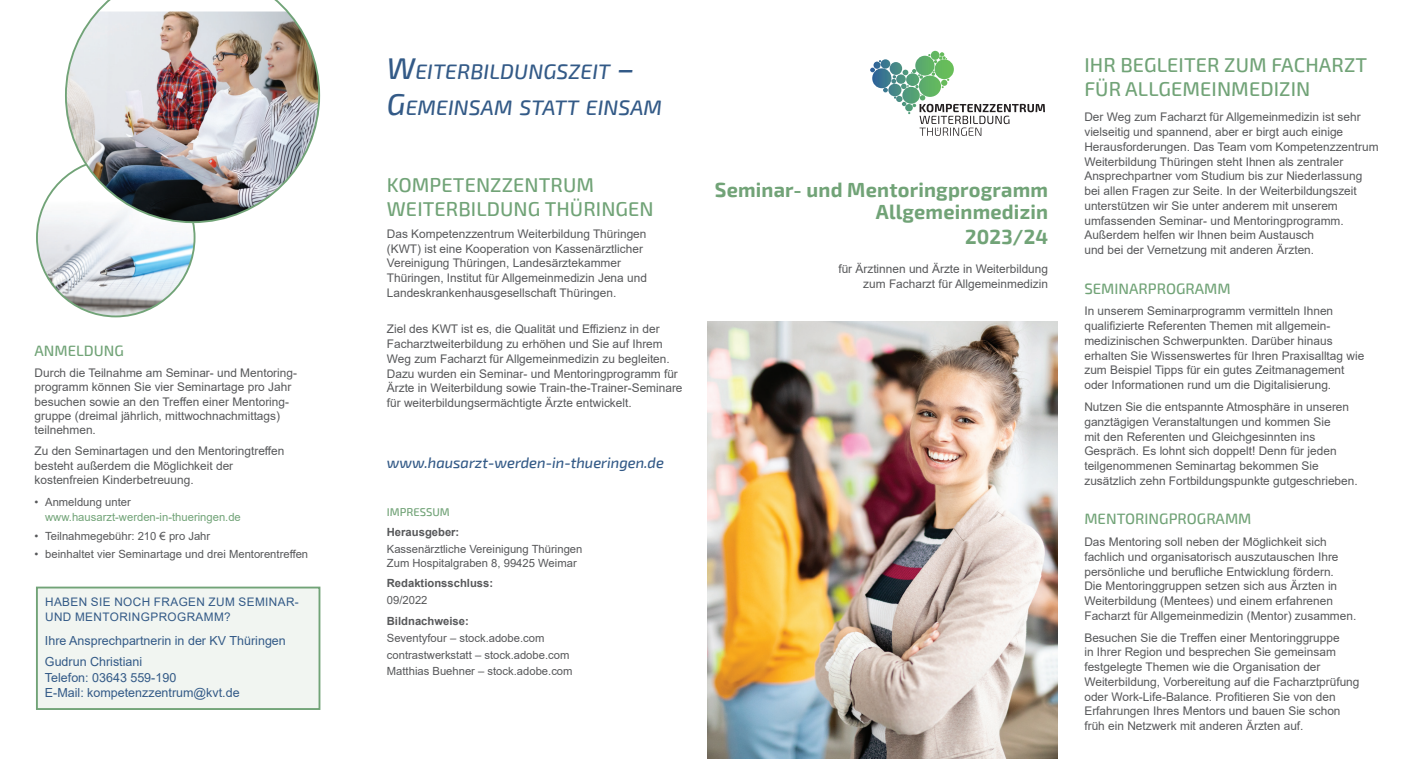
<style>
.page{position:relative;width:1414px;height:766px;background:#fff}
.page>*{position:absolute;margin:0;border:0;box-sizing:border-box;transform-origin:0 0}
.t1{font:italic 500 21px/35.9px "Exo 2";letter-spacing:.005em;color:#335a87}
.t2{font:500 20px/24px "Exo 2";letter-spacing:.005em;color:#71a377}
.t3{font:700 20px/22.5px "Exo 2";letter-spacing:.01em;color:#71a377;text-align:right}
.t4{font:500 15px "Exo 2";color:#71a377}
.t5{font:italic 500 15px "Exo 2";color:#335a87}
.t6{font:12.5px/20.9px "Arial";color:#335a87}
.t7{font:11.88px/14.8px "Arial";color:#57585a}
.t8{font:11.75px "Arial";letter-spacing:.035em;color:#335a87}
.t9{font:11.25px/16.6px "Arial";color:#57585a}
.t10{font:700 11.25px "Arial";color:#57585a}
.t11{font:11.25px "Arial";color:#71a377}
.t12{font:500 11.25px "Exo 2";color:#71a377}
.s1{font-size:30px}
</style>
<div class="page">
<img style="left:707px;top:322px;width:351px;height:435px">
<img style="left:37px;top:159px;width:158px;height:157px;border-radius:79px">
<img style="left:65px;top:0;width:255px;height:223px">
<div style="left:37px;top:587px;width:282px;height:121px;background:#f1f5f1"></div>
<div style="left:36px;top:586px;width:284px;height:123px;border:2px solid #71a377"></div>
<svg style="left:870px;top:51px;width:84px;height:37px"></svg>
<svg style="left:919px;top:104px;width:126px;height:32px"></svg>
<p class="t4" style="left:35px;top:341px;width:91px">ANMELDUNG</p>
<p class="t7" style="left:35px;top:365px;width:263px;line-height:14.2px">Durch die Teilnahme am Seminar- und Mentoring&shy;programm können Sie vier Seminartage pro Jahr besuchen sowie an den Treffen einer Mentoring&shy;gruppe (dreimal jährlich, mittwochnachmittags) teilnehmen.</p>
<p class="t7" style="left:35px;top:444px;width:251px;line-height:14.2px">Zu den Seminartagen und den Mentoringtreffen besteht außerdem die Möglichkeit der kostenfreien Kinderbetreuung.</p>
<p class="t9" style="left:35px;top:493px;width:98px">• Anmeldung unter</p>
<p class="t11" style="left:45px;top:509px;width:197px">www.hausarzt-werden-in-thueringen.de</p>
<p class="t9" style="left:35px;top:527px;width:177px">• Teilnahmegebühr: 210 € pro Jahr</p>
<p class="t9" style="left:35px;top:545px;width:275px">• beinhaltet vier Seminartage und drei Mentorentreffen</p>
<p class="t8" style="left:45px;top:593px;width:210px">Haben Sie noch Fragen zum Semi</p>
<p class="t8" style="left:269px;top:593px;width:24px">nar-</p>
<p class="t8" style="left:45px;top:608px;width:106px">und Mentori ngpr</p>
<p class="t8" style="left:168px;top:608px;width:64px">ogramm?</p>
<p class="t6" style="left:45px;top:630px;width:242px">Ihre Ansprechpartnerin in der KV Thüringen<br>Gudrun Christiani</p>
<p class="t6" style="left:45px;top:669px;width:196px;line-height:15.5px">Telefon: 03643 559-190<br>E-Mail: kompetenzzentrum@kvt.de</p>
<h1 class="t1" style="left:387px;top:54px;width:277px"><span class="s1">W</span>EITERBILDUNGSZEIT <span class="s1">–<br>G</span>EMEINSAM STATT EINSAM</h1>
<h2 class="t2" style="left:387px;top:173px;width:268px">KOMPETENZZENTRUM<br>WEITERBILDUNG THÜRINGEN</h2>
<p class="t7" style="left:387px;top:226px;width:262px">Das Kompetenzzentrum Weiterbildung Thüringen (KWT) ist eine Kooperation von Kassenärztlicher Vereinigung Thüringen, Landesärztekammer Thüringen, Institut für Allgemeinmedizin Jena und Landeskrankenhausgesellschaft Thüringen.</p>
<p class="t7" style="left:387px;top:322px;width:297px">Ziel des KWT ist es, die Qualität und Effizienz in der Facharztweiterbildung zu erhöhen und Sie auf Ihrem Weg zum Facharzt für Allgemeinmedizin zu begleiten.<br>Dazu wurden ein Seminar- und Mentoringprogramm für Ärzte in Weiterbildung sowie Train-the-Trainer-Seminare für weiterbildungsermächtigte Ärzte entwickelt.</p>
<p class="t5" style="left:387px;top:453px;width:279px">www.hausarzt-werden-in-thueringen.de</p>
<p class="t12" style="left:387px;top:505px;width:64px">IMPRESSUM</p>
<p class="t10" style="left:387px;top:524px;width:74px">Herausgeber:</p>
<p class="t9" style="left:387px;top:542px;width:197px;line-height:13.5px">Kassenärztliche Vereinigung Thüringen<br>Zum Hospitalgraben 8, 99425 Weimar</p>
<p class="t10" style="left:387px;top:575px;width:108px">Redaktionsschluss:</p>
<p class="t9" style="left:387px;top:592px;width:42px">09/2022</p>
<p class="t10" style="left:387px;top:613px;width:83px">Bildnachweise:</p>
<p class="t9" style="left:387px;top:629px;width:187px">Seventyfour – stock.adobe.com contrastwerkstatt – stock.adobe.com<br>Matthias Buehner – stock.adobe.com</p>
<h2 class="t3" style="left:715px;top:179px;width:335px">Seminar- und Mentoringprogramm<br>Allgemeinmedizin</h2>
<h2 class="t3" style="left:965px;top:226px;width:85px">2023/24</h2>
<p class="t7" style="left:838px;top:261px;width:211px;text-align:right">für Ärztinnen und Ärzte in Weiterbildung zum Facharzt für Allgemeinmedizin</p>
<h2 class="t2" style="left:1084px;top:53px;width:284px">IHR BEGLEITER ZUM FACHARZT<br>FÜR ALLGEMEINMEDIZIN</h2>
<p class="t7" style="left:1084px;top:110px;width:296px">Der Weg zum Facharzt für Allgemeinmedizin ist sehr vielseitig und spannend, aber er birgt auch einige Herausforderungen. Das Team vom Kompetenzzentrum Weiterbildung Thüringen steht Ihnen als zentraler Ansprechpartner vom Studium bis zur Niederlassung bei allen Fragen zur Seite. In der Weiterbildungszeit unterstützen wir Sie unter anderem mit unserem umfassenden Seminar- und Mentoringprogramm.<br>Außerdem helfen wir Ihnen beim Austausch<br>und bei der Vernetzung mit anderen Ärzten.</p>
<p class="t4" style="left:1084px;top:279px;width:148px">SEMINARPROGRAMM</p>
<p class="t7" style="left:1084px;top:303px;width:281px">In unserem Seminarprogramm vermitteln Ihnen qualifizierte Referenten Themen mit allgemein&shy;medizinischen Schwerpunkten. Darüber hinaus erhalten Sie Wissenswertes für Ihren Praxisalltag wie zum Beispiel Tipps für ein gutes Zeitmanagement oder Informationen rund um die Digitalisierung.</p>
<p class="t7" style="left:1084px;top:399px;width:275px">Nutzen Sie die entspannte Atmosphäre in unseren ganztägigen Veranstaltungen und kommen Sie<br>mit den Referenten und Gleichgesinnten ins Gespräch. Es lohnt sich doppelt! Denn für jeden teilgenommenen Seminartag bekommen Sie zusätzlich zehn Fortbildungspunkte gutgeschrieben.</p>
<p class="t4" style="left:1084px;top:510px;width:169px">MENTORINGPROGRAMM</p>
<p class="t7" style="left:1084px;top:534px;width:273px">Das Mentoring soll neben der Möglichkeit sich fachlich und organisatorisch auszutauschen Ihre persönliche und berufliche Entwicklung fördern.<br>Die Mentoringgruppen setzen sich aus Ärzten in Weiterbildung (Mentees) und einem erfahrenen Facharzt für Allgemeinmedizin (Mentor) zusammen.</p>
<p class="t7" style="left:1084px;top:629px;width:277px">Besuchen Sie die Treffen einer Mentoringgruppe<br>in Ihrer Region und besprechen Sie gemeinsam festgelegte Themen wie die Organisation der Weiterbildung, Vorbereitung auf die Facharztprüfung oder Work-Life-Balance. Profitieren Sie von den Erfahrungen Ihres Mentors und bauen Sie schon früh ein Netzwerk mit anderen Ärzten auf.</p>
</div>
